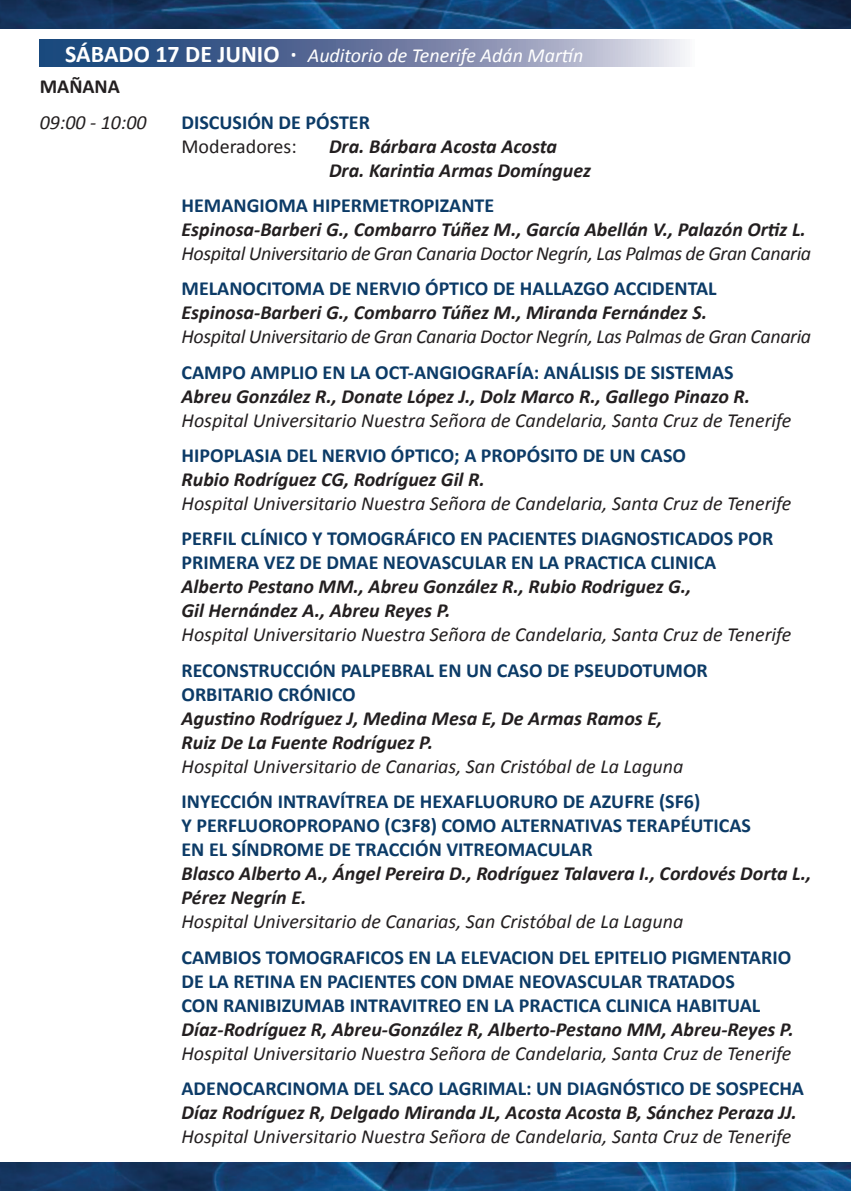
<style>
.page{position:relative;width:851px;height:1191px;background:#fff}
.page>*{position:absolute;margin:0;border:0;box-sizing:border-box;transform-origin:0 0}
.t1{font:700 20px/24px "Calibri";color:#0c3b67}
.t2{font:italic 700 20px/24px "Calibri";color:#231f20}
.t3{font:italic 20px "Calibri";color:#231f20}
.t4{font:italic 20px "Calibri";letter-spacing:-.02em;color:#231f20}
.t5{font:italic 20px "Calibri";color:#fff}
.t6{font:20px "Calibri";color:#231f20}
.t7{font:700 20px "Calibri";color:#231f20}
.s1{font-weight:700;font-style:normal;font-size:24px}
</style>
<div class="page">
<img style="left:0;top:0;width:850px;height:28px">
<img style="left:0;top:1162px;width:850px;height:29px">
<svg style="left:40px;top:40px;width:645px;height:27px;background:#6c7fa4"></svg>
<p class="t5" style="left:65px;top:43px;width:519px"><span class="s1">SÁBADO 17 DE JUNIO ·</span> Auditorio de Tenerife Adán Martín</p>
<p class="t7" style="left:40px;top:74px;width:82px">MAÑANA</p>
<p class="t3" style="left:40px;top:109px;width:109px">09:00 - 10:00</p>
<p class="t1" style="left:181px;top:109px;width:190px">DISCUSIÓN DE PÓSTER</p>
<p class="t6" style="left:181px;top:133px;width:117px">Moderadores:</p>
<p class="t2" style="left:329px;top:133px;width:263px">Dra. Bárbara Acosta Acosta<br>Dra. Karintia Armas Domínguez</p>
<p class="t1" style="left:181px;top:192px;width:314px">HEMANGIOMA HIPERMETROPIZANTE</p>
<p class="t2" style="left:181px;top:216px;width:625px">Espinosa-Barberi G., Combarro Túñez M., García Abellán V., Palazón Ortiz L.</p>
<p class="t4" style="left:181px;top:241px;width:631px">Hospital Universitario de Gran Canaria Doctor Negrín, Las Palmas de Gran Canaria</p>
<p class="t1" style="left:181px;top:276px;width:536px">MELANOCITOMA DE NERVIO ÓPTICO DE HALLAZGO ACCIDENTAL</p>
<p class="t2" style="left:181px;top:300px;width:527px">Espinosa-Barberi G., Combarro Túñez M., Miranda Fernández S.</p>
<p class="t4" style="left:181px;top:324px;width:631px">Hospital Universitario de Gran Canaria Doctor Negrín, Las Palmas de Gran Canaria</p>
<p class="t1" style="left:181px;top:359px;width:553px">CAMPO AMPLIO EN LA OCT-ANGIOGRAFÍA: ANÁLISIS DE SISTEMAS</p>
<p class="t2" style="left:181px;top:383px;width:570px">Abreu González R., Donate López J., Dolz Marco R., Gallego Pinazo R.</p>
<p class="t3" style="left:181px;top:407px;width:611px">Hospital Universitario Nuestra Señora de Candelaria, Santa Cruz de Tenerife</p>
<p class="t1" style="left:181px;top:442px;width:506px">HIPOPLASIA DEL NERVIO ÓPTICO; A PROPÓSITO DE UN CASO</p>
<p class="t2" style="left:181px;top:466px;width:305px">Rubio Rodríguez CG, Rodríguez Gil R.</p>
<p class="t3" style="left:181px;top:491px;width:611px">Hospital Universitario Nuestra Señora de Candelaria, Santa Cruz de Tenerife</p>
<p class="t1" style="left:181px;top:526px;width:593px">PERFIL CLÍNICO Y TOMOGRÁFICO EN PACIENTES DIAGNOSTICADOS POR<br>PRIMERA VEZ DE DMAE NEOVASCULAR EN LA PRACTICA CLINICA</p>
<p class="t2" style="left:181px;top:574px;width:511px">Alberto Pestano MM., Abreu González R., Rubio Rodriguez G.,<br>Gil Hernández A., Abreu Reyes P.</p>
<p class="t3" style="left:181px;top:622px;width:611px">Hospital Universitario Nuestra Señora de Candelaria, Santa Cruz de Tenerife</p>
<p class="t1" style="left:181px;top:657px;width:528px">RECONSTRUCCIÓN PALPEBRAL EN UN CASO DE PSEUDOTUMOR<br>ORBITARIO CRÓNICO</p>
<p class="t2" style="left:181px;top:705px;width:482px">Agustino Rodríguez J, Medina Mesa E, De Armas Ramos E,<br>Ruiz De La Fuente Rodríguez P.</p>
<p class="t3" style="left:181px;top:753px;width:503px">Hospital Universitario de Canarias, San Cristóbal de La Laguna</p>
<p class="t1" style="left:181px;top:788px;width:571px">INYECCIÓN INTRAVÍTREA DE HEXAFLUORURO DE AZUFRE (SF6)<br>Y PERFLUOROPROPANO (C3F8) COMO ALTERNATIVAS TERAPÉUTICAS<br>EN EL SÍNDROME DE TRACCIÓN VITREOMACULAR</p>
<p class="t2" style="left:181px;top:860px;width:631px">Blasco Alberto A., Ángel Pereira D., Rodríguez Talavera I., Cordovés Dorta L.,<br>Pérez Negrín E.</p>
<p class="t3" style="left:181px;top:909px;width:503px">Hospital Universitario de Canarias, San Cristóbal de La Laguna</p>
<p class="t1" style="left:181px;top:944px;width:611px">CAMBIOS TOMOGRAFICOS EN LA ELEVACION DEL EPITELIO PIGMENTARIO<br>DE LA RETINA EN PACIENTES CON DMAE NEOVASCULAR TRATADOS<br>CON RANIBIZUMAB INTRAVITREO EN LA PRACTICA CLINICA HABITUAL</p>
<p class="t2" style="left:181px;top:1016px;width:613px">Díaz-Rodríguez R, Abreu-González R, Alberto-Pestano MM, Abreu-Reyes P.</p>
<p class="t3" style="left:181px;top:1040px;width:611px">Hospital Universitario Nuestra Señora de Candelaria, Santa Cruz de Tenerife</p>
<p class="t1" style="left:181px;top:1075px;width:624px">ADENOCARCINOMA DEL SACO LAGRIMAL: UN DIAGNÓSTICO DE SOSPECHA</p>
<p class="t2" style="left:181px;top:1099px;width:616px">Díaz Rodríguez R, Delgado Miranda JL, Acosta Acosta B, Sánchez Peraza JJ.</p>
<p class="t3" style="left:181px;top:1124px;width:611px">Hospital Universitario Nuestra Señora de Candelaria, Santa Cruz de Tenerife</p>
</div>
